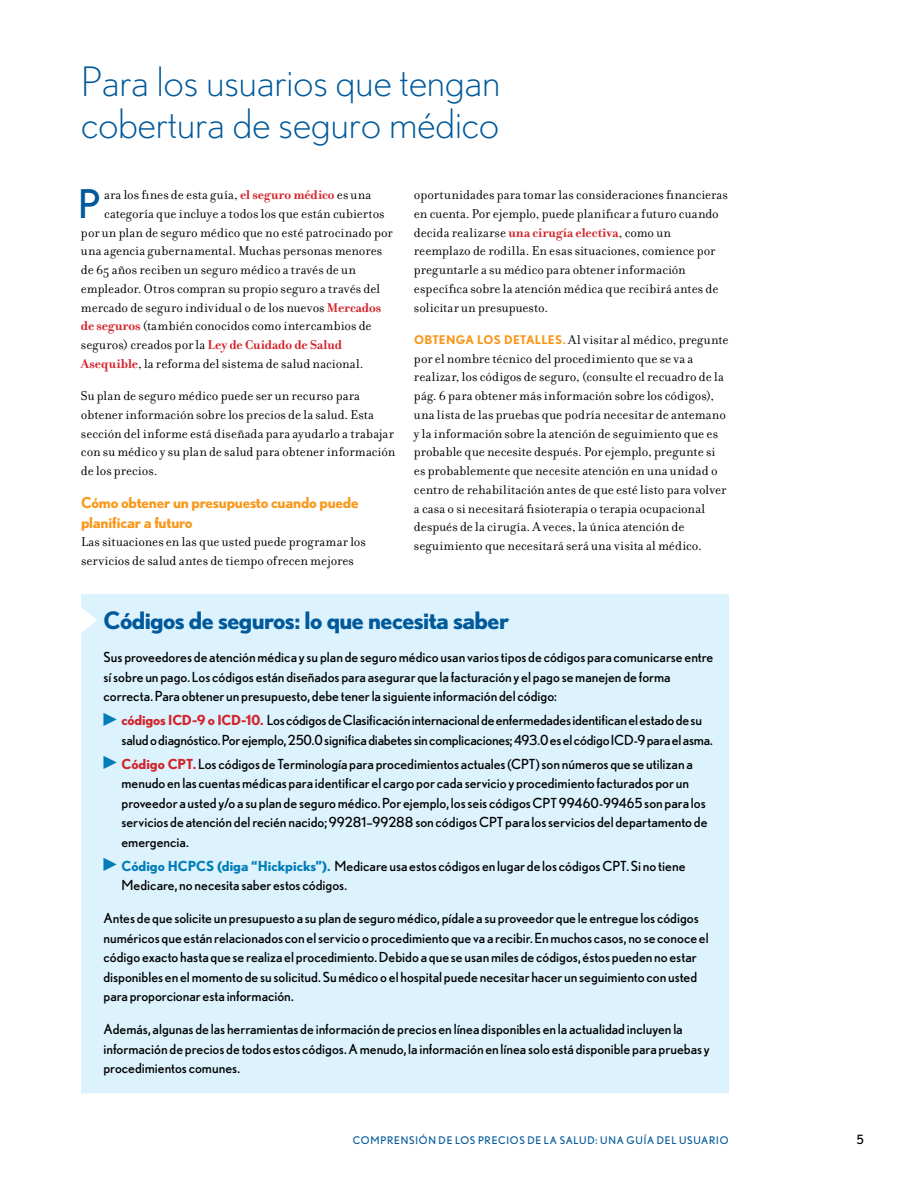
<style>
.page{position:relative;width:918px;height:1188px;background:#fff}
.page>*{position:absolute;margin:0;border:0;box-sizing:border-box;transform-origin:0 0}
.t1{font:300 40.5px/42px "Nobel";color:#00599b}
.t2{font:39.6px "Nobel";color:#00599b}
.t3{font:700 24px "Nobel";letter-spacing:-.025em;color:#00599b}
.t4{font:700 15px/19.5px "Nobel";letter-spacing:-.015em;color:#f8991d}
.t5{font:13.8px/18.8px "Filosofia";letter-spacing:.005em;color:#000}
.t6{font:13.8px/19.5px "Nobel";color:#000}
.t7{font:700 13.8px "Nobel";color:#007db7}
.t8{font:12.75px "Nobel";color:#000}
.t9{font:10.5px "Nobel";letter-spacing:.28em;color:#00599b}
.s1{font-weight:700;color:#d2232a}
.s2{font-family:"Nobel";font-weight:700;font-size:12px;color:#f8991d}
.s3{font-weight:700;color:#007db7}
</style>
<div class="page">
<div style="left:81px;top:594px;width:648px;height:500px;background:#dcf2fd"></div>
<h1 class="t1" style="left:81px;top:60px;width:421px">Para los usuarios que tengan cobertura de seguro médico</h1>
<h2 class="t2" style="left:78px;top:181px;width:20px">P</h2>
<p class="t5" style="left:104px;top:186px;width:269px">ara los fines de esta guía, <span class="s1">el seguro médico</span> es una</p>
<p class="t5" style="left:104px;top:204px;width:282px">categoría que incluye a todos los que están cubiertos</p>
<p class="t5" style="left:81px;top:223px;width:313px">por un plan de seguro médico que no esté patrocinado por</p>
<p class="t5" style="left:81px;top:242px;width:303px">una agencia gubernamental. Muchas personas menores</p>
<p class="t5" style="left:81px;top:261px;width:276px">de 65 años reciben un seguro médico a través de un</p>
<p class="t5" style="left:81px;top:279px;width:301px">empleador. Otros compran su propio seguro a través del</p>
<p class="t5" style="left:81px;top:298px;width:302px">mercado de seguro individual o de los nuevos <span class="s1">Mercados</span></p>
<p class="t5" style="left:81px;top:317px;width:292px"><span class="s1">de seguros</span> (también conocidos como intercambios de</p>
<p class="t5" style="left:81px;top:336px;width:263px">seguros) creados por la <span class="s1">Ley de Cuidado de Salud</span></p>
<p class="t5" style="left:81px;top:354px;width:282px"><span class="s1">Asequible</span>, la reforma del sistema de salud nacional.</p>
<p class="t5" style="left:81px;top:387px;width:316px">Su plan de seguro médico puede ser un recurso para obtener información sobre los precios de la salud. Esta sección del informe está diseñada para ayudarlo a trabajar con su médico y su plan de salud para obtener información de los precios.</p>
<p class="t4" style="left:81px;top:493px;width:279px">Cómo obtener un presupuesto cuando puede planificar a futuro</p>
<p class="t5" style="left:81px;top:533px;width:286px">Las situaciones en las que usted puede programar los servicios de salud antes de tiempo ofrecen mejores</p>
<p class="t5" style="left:414px;top:186px;width:316px">oportunidades para tomar las consideraciones financieras en cuenta. Por ejemplo, puede planificar a futuro cuando decida realizarse <span class="s1">una cirugía electiva</span>, como un reemplazo de rodilla. En esas situaciones, comience por preguntarle a su médico para obtener información específica sobre la atención médica que recibirá antes de solicitar un presupuesto.</p>
<p class="t5" style="left:414px;top:330px;width:316px"><span class="s2">Obtenga los detalles.</span> Al visitar al médico, pregunte por el nombre técnico del procedimiento que se va a realizar, los códigos de seguro, (consulte el recuadro de la pág. 6 para obtener más información sobre los códigos), una lista de las pruebas que podría necesitar de antemano y la información sobre la atención de seguimiento que es probable que necesite después. Por ejemplo, pregunte si es probablemente que necesite atención en una unidad o centro de rehabilitación antes de que esté listo para volver a casa o si necesitará fisioterapia o terapia ocupacional después de la cirugía. A veces, la única atención de seguimiento que necesitará será una visita al médico.</p>
<h3 class="t3" style="left:104px;top:606px;width:407px">Códigos de seguros: lo que necesita saber</h3>
<p class="t6" style="left:104px;top:647px;width:611px">Sus proveedores de atención médica y su plan de seguro médico usan varios tipos de códigos para comunicarse entre sí sobre un pago. Los códigos están diseñados para asegurar que la facturación y el pago se manejen de forma correcta. Para obtener un presupuesto, debe tener la siguiente información del código:</p>
<p class="t6" style="left:122px;top:710px;width:593px;text-indent:-18px"><sup>▶</sup> <span class="s1">códigos ICD-9 o ICD-10.</span> Los códigos de Clasificación internacional de enfermedades identifican el estado de su salud o diagnóstico. Por ejemplo, 250.0 significa diabetes sin complicaciones; 493.0 es el código I CD-9 para el asma.</p>
<p class="t6" style="left:122px;top:754px;width:588px;text-indent:-18px"><sup>▶</sup> <span class="s1">Código CPT.</span> Los códigos de Terminología para procedimientos actuales (CPT) son números que se utilizan a menudo en las cuentas médicas para identificar el cargo por cada servicio y procedimiento facturados por un proveedor a usted y/o a su plan de seguro médico. Por ejemplo, los seis códigos CPT 99460-99465 son para los servicios de atención del recién nacido; 99281–99288 son códigos CPT para los servicios del departamento de emergencia.</p>
<p class="t7" style="left:104px;top:857px;width:85px"><sup>▶</sup> Código HCPCS</p>
<p class="t6" style="left:121px;top:856px;width:566px;text-indent:96px"><span class="s3">(diga “Hickpicks”).</span> Medicare usa estos códigos en lugar de los códigos CPT. Si no tiene<br>Medicare, no necesita saber estos códigos.</p>
<p class="t6" style="left:103px;top:908px;width:607px">Antes de que solicite un presupuesto a su plan de seguro médico, pídale a su proveedor que le entregue los códigos numéricos que están relacionados con el servicio o procedimiento que va a recibir. En muchos casos, no se conoce el código exacto hasta que se realiza el procedimiento. Debido a que se usan miles de códigos, éstos pueden no estar disponibles en el momento de su solicitud. Su médico o el hospital puede necesitar hacer un seguimiento con usted para proporcionar esta información.</p>
<p class="t6" style="left:103px;top:1019px;width:608px">Además, algunas de las herramientas de información de precios en línea disponibles en la actualidad incluyen la información de precios de todos estos códigos. A menudo, la información en línea solo está disponible para pruebas y procedimientos comunes.</p>
<p class="t9" style="left:353px;top:1135px;width:377px">Com prensión de los precios de la salud: una guía del usuario</p>
<p class="t8" style="left:857px;top:1132px;width:9px">5</p>
</div>
